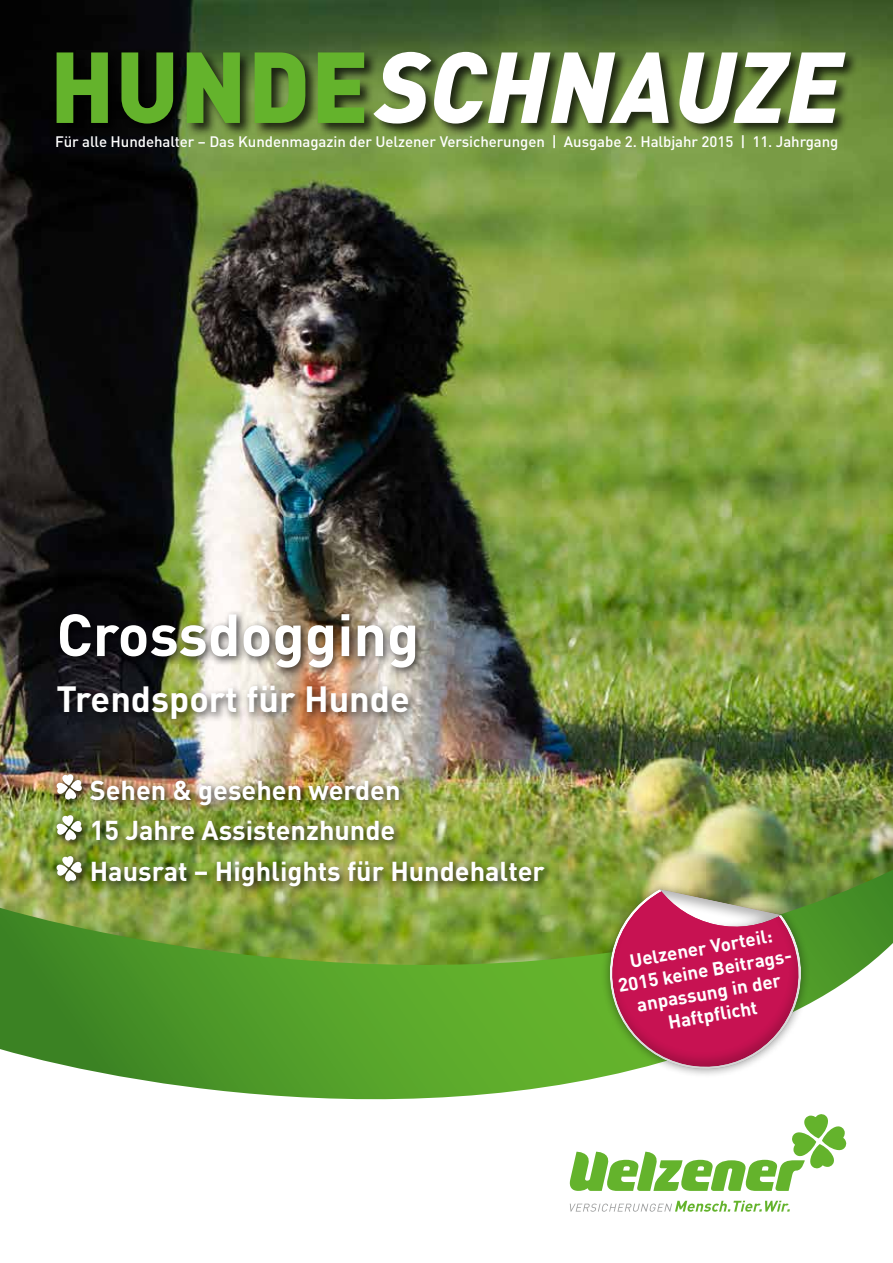
<style>
.page{position:relative;width:893px;height:1263px;background:#fff}
.page>*{position:absolute;margin:0;border:0;box-sizing:border-box;transform-origin:0 0}
.t1{font:italic 900 99px "DINOT";letter-spacing:.01em;color:#fff}
.t2{font:700 58.5px "DINOT";color:#fff}
.t3{font:700 36px "DINOT";color:#fff}
.t4{font:700 27px/41px "DINOT";color:#fff}
.t5{font:700 18.75px/22.5px "DINOT";color:#fff;text-align:center}
.t6{font:500 15px "DINOT";letter-spacing:-.005em;color:#fff}
.s1{font-style:normal;color:#64b32c}
</style>
<div class="page">
<img style="left:0;top:0;width:893px;height:870px">
<svg style="left:0;top:870px;width:893px;height:230px;background:#77ab4d"></svg>
<div style="left:52px;top:769px;width:503px;height:128px;background:#000;opacity:.75"></div>
<svg style="left:56px;top:774px;width:26px;height:26px"></svg>
<svg style="left:56px;top:815px;width:26px;height:26px"></svg>
<svg style="left:56px;top:856px;width:26px;height:26px"></svg>
<div style="left:55px;top:49px;width:804px;height:88px;background:#000;opacity:.75"></div>
<div style="left:53px;top:609px;width:373px;height:121px;background:#000;opacity:.75"></div>
<svg style="left:570px;top:1201px;width:220px;height:11px"></svg>
<svg style="left:569px;top:1114px;width:278px;height:77px"></svg>
<svg style="left:590px;top:881px;width:227px;height:209px"></svg>
<svg style="left:593px;top:882px;width:222px;height:206px"></svg>
<svg style="left:602px;top:888px;width:205px;height:187px;background:#b95466"></svg>
<h1 class="t1" style="left:50px;top:22px;width:794px"><span class="s1">HUNDE</span>SCHNAUZE</h1>
<p class="t6" style="left:55px;top:132px;width:785px">Für alle Hundehalter – Das Kundenmagazin der Uelzener Versicherungen | Ausgabe 2. Halbjahr 2015 | 11. Jahrgang</p>
<h2 class="t2" style="left:57px;top:597px;width:364px">Crossdogging</h2>
<h3 class="t3" style="left:57px;top:675px;width:355px">Trendsport für Hunde</h3>
<h3 class="t4" style="left:90px;top:768px;width:456px">Sehen &amp; gesehen werden<br>15 Jahre Assistenzhunde<br>Hausrat – Highlights für Hundehalter</h3>
<p class="t5" style="left:612px;top:952px;width:179px;rotate:-10deg">Uelzener Vorteil:<br>2015 keine Beitrags&shy;anpassung in der<br>Haftpflicht</p>
</div>
